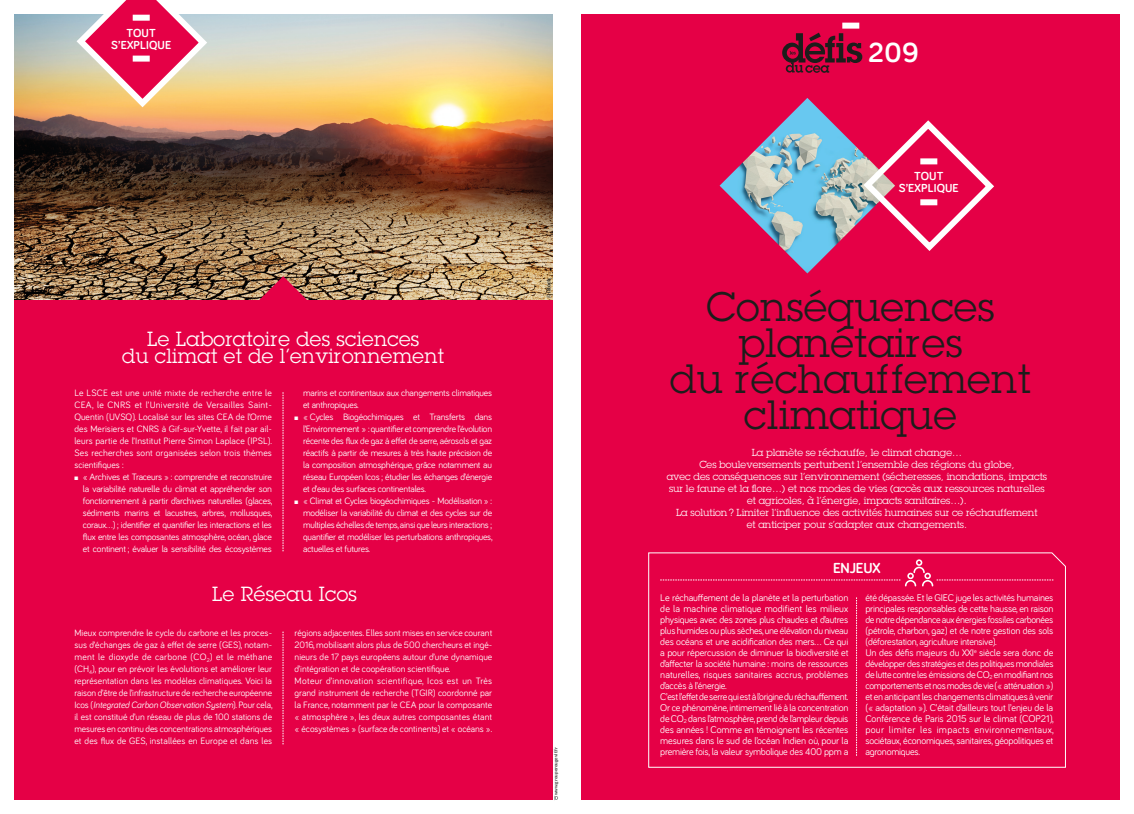
<style>
.page{position:relative;width:1134px;height:814px;background:#fff}
.page>*{position:absolute;margin:0;border:0;box-sizing:border-box;transform-origin:0 0}
.t1{font:40px/36px "Lubalin Graph Std";letter-spacing:.02em;color:#1d1d1b;text-align:center}
.t2{font:700 28.4px "Bariol";color:#fff}
.t3{font:20.1px/17px "Lubalin Graph Std";letter-spacing:.02em;color:#fff;text-align:center}
.t4{font:700 15px "Bariol";letter-spacing:-.01em;color:#fff}
.t5{font:700 12px/12px "Bariol";letter-spacing:.01em;color:#fff;text-align:center}
.t6{font:10px/11px "Bariol";letter-spacing:-.02em;color:#fff}
.t7{font:10px/12px "Lubalin Graph Std";color:#fff;text-align:center}
.t8{font:9.5px/12px "Bariol";color:#fff;text-align:justify}
.t9{font:9.5px/12px "Bariol";letter-spacing:-.02em;color:#fff}
.t10{font:600 5px "Lubalin Graph Std";color:#1d1d1b}
.t11{font:900 4.5px "Lato";color:#575756}
.s1{font-style:italic}
</style>
<div class="page">
<img style="left:14px;top:14px;width:539px;height:286px">
<div style="left:581px;top:14px;width:539px;height:785px;background:#e50046"></div>
<img style="left:719px;top:98px;width:140px;height:175px">
<svg style="left:859px;top:120px;width:135px;height:131px"></svg>
<div style="left:920px;top:199px;width:17px;height:6px;background:#fff"></div>
<div style="left:920px;top:158px;width:17px;height:6px;background:#fff"></div>
<svg style="left:782px;top:33px;width:80px;height:40px"></svg>
<div style="left:842px;top:23px;width:17px;height:6px;background:#fff"></div>
<svg style="left:648px;top:552px;width:418px;height:216px"></svg>
<svg style="left:856px;top:597px;width:1px;height:158px"></svg>
<div style="left:14px;top:300px;width:539px;height:499px;background:#e50046"></div>
<svg style="left:72px;top:0;width:139px;height:112px"></svg>
<div style="left:133px;top:56px;width:17px;height:6px;background:#fff"></div>
<div style="left:133px;top:15px;width:17px;height:6px;background:#fff"></div>
<svg style="left:554px;top:795px;width:4px;height:5px"></svg>
<svg style="left:283px;top:631px;width:1px;height:113px"></svg>
<svg style="left:223px;top:276px;width:122px;height:275px"></svg>
<svg style="left:660px;top:559px;width:393px;height:27px"></svg>
<p class="t5" style="left:111px;top:26px;width:62px">TOUT<br>S’EXPLIQUE</p>
<h3 class="t3" style="left:122px;top:330px;width:323px">Le Laboratoire des sciences<br>du climat et de l’environnement</h3>
<p class="t8" style="left:74px;top:386px;width:199px">Le LSCE est une unité mixte de recherche entre le CEA, le CNRS et l’Université de Versailles Saint-Quentin (UVSQ). Localisé sur les sites CEA de l’Orme des Merisiers et CNRS à Gif-sur-Yvette, il fait par ail&shy;leurs partie de l’Institut Pierre Simon Laplace (IPSL).<br>Ses recherches sont organisées selon trois thèmes scientifiques :</p>
<p class="t8" style="left:83px;top:470px;width:191px;text-indent:-9px">■ « Archives et Traceurs » : comprendre et reconstruire la variabilité naturelle du climat et appréhender son fonctionnement à partir d’archives naturelles (glaces, sédiments marins et lacustres, arbres, mollusques, coraux…) ; identifier et quantifier les interactions et les flux entre les composantes atmosphère, océan, glace et continent ; évaluer la sensibilité des écosystèmes</p>
<p class="t9" style="left:303px;top:386px;width:191px">marins et continentaux aux changements climatiques et anthropiques.</p>
<p class="t8" style="left:303px;top:410px;width:191px;text-indent:-9px">■ « Cycles Biogéochimiques et Transferts dans l’Environnement » : quantifier et comprendre l’évolution récente des flux de gaz à effet de serre, aérosols et gaz réactifs à partir de mesures à très haute précision de la composition atmosphérique, grâce notamment au réseau Européen Icos ; étudier les échanges d’énergie et d’eau des surfaces continentales.</p>
<p class="t8" style="left:303px;top:494px;width:191px;text-indent:-9px">■ « Climat et Cycles biogéochimiques - Modélisation » : modéliser la variabilité du climat et des cycles sur de multiples échelles de temps, ainsi que leurs interactions ; quantifier et modéliser les perturbations anthropiques, actuelles et futures.</p>
<h3 class="t3" style="left:212px;top:585px;width:146px">Le Réseau Icos</h3>
<p class="t8" style="left:74px;top:626px;width:200px">Mieux comprendre le cycle du carbone et les proces&shy;sus d’échanges de gaz à effet de serre (GES), notam&shy;ment le dioxyde de carbone (CO<sub>2</sub>) et le méthane (CH<sub>4</sub>), pour en prévoir les évolutions et améliorer leur représentation dans les modèles climatiques. Voici la raison d’être de l’infrastructure de recherche européenne Icos (<span class="s1">Integrated Carbon Observation System</span>). Pour cela, il est constitué d’un réseau de plus de 100 stations de mesures en continu des concentrations atmosphériques et des flux de GES, installées en Europe et dans les</p>
<p class="t8" style="left:295px;top:626px;width:199px;text-align:left">régions adjacentes. Elles sont mises en service courant 2016, mobilisant alors plus de 500 chercheurs et ingé&shy;nieurs de 17 pays européens autour d’une dynamique d’intégration et de coopération scientifique.<br>Moteur d’innovation scientifique, Icos est un Très grand instrument de recherche (TGIR) coordonné par la France, notamment par le CEA pour la composante « atmosphère », les deux autres composantes étant « écosystèmes » (surface de continents) et « océans ».</p>
<p class="t10" style="left:545px;top:298px;width:22px;rotate:-90deg">© iStock</p>
<p class="t11" style="left:553px;top:795px;width:49px;rotate:-90deg">www.grouperougevif.fr</p>
<h2 class="t2" style="left:868px;top:33px;width:52px">209</h2>
<p class="t5" style="left:899px;top:170px;width:62px">TOUT<br>S’EXPLIQUE</p>
<h1 class="t1" style="left:670px;top:288px;width:362px">Conséquences planétaires<br>du réchauffement climatique</h1>
<p class="t7" style="left:667px;top:446px;width:382px">La planète se réchauffe, le climat change…<br>Ces bouleversements perturbent l’ensemble des régions du globe,<br>avec des conséquences sur l’environnement (sécheresses, inondations, impacts sur le faune et la flore…) et nos modes de vies (accès aux ressources naturelles et agricoles, à l’énergie, impacts sanitaires…).<br>La solution? Limiter l’influence des activités humaines sur ce réchauffement<br>et anticiper pour s’adapter aux changements.</p>
<h3 class="t4" style="left:833px;top:557px;width:49px">ENJEUX</h3>
<p class="t6" style="left:660px;top:591px;width:190px">Le réchauffement de la planète et la perturbation de la machine climatique modifient les milieux physiques avec des zones plus chaudes et d’autres plus humides ou plus sèches, une élévation du niveau des océans et une acidification des mers… Ce qui a pour répercussion de diminuer la biodiversité et d’affecter la société humaine : moins de ressources naturelles, risques sanitaires accrus, problèmes d’accès à l’énergie.<br>C’est l’effet de serre qui est à l’origine du réchauffement.<br>Or ce phénomène, intimement lié à la concentration de CO<sub>2</sub> dans l’atmosphère, prend de l’ampleur depuis des années ! Comme en témoignent les récentes mesures dans le sud de l’océan Indien où, pour la première fois, la valeur symbolique des 400 ppm a</p>
<p class="t6" style="left:865px;top:591px;width:190px">été dépassée. Et le GIEC juge les activités humaines principales responsables de cette hausse, en raison de notre dépendance aux énergies fossiles carbonées (pétrole, charbon, gaz) et de notre gestion des sols (déforestation, agriculture intensive).<br>Un des défis majeurs du XXI<sup>e</sup> siècle sera donc de développer des stratégies et des politiques mondiales de lutte contre les émissions de CO<sub>2</sub> en modifiant nos comportements et nos modes de vie (« atténuation ») et en anticipant les changements climatiques à venir (« adaptation »). C’était d’ailleurs tout l’enjeu de la Conférence de Paris 2015 sur le climat (COP21), pour limiter les impacts environnementaux, sociétaux, économiques, sanitaires, géopolitiques et agronomiques.</p>
</div>
